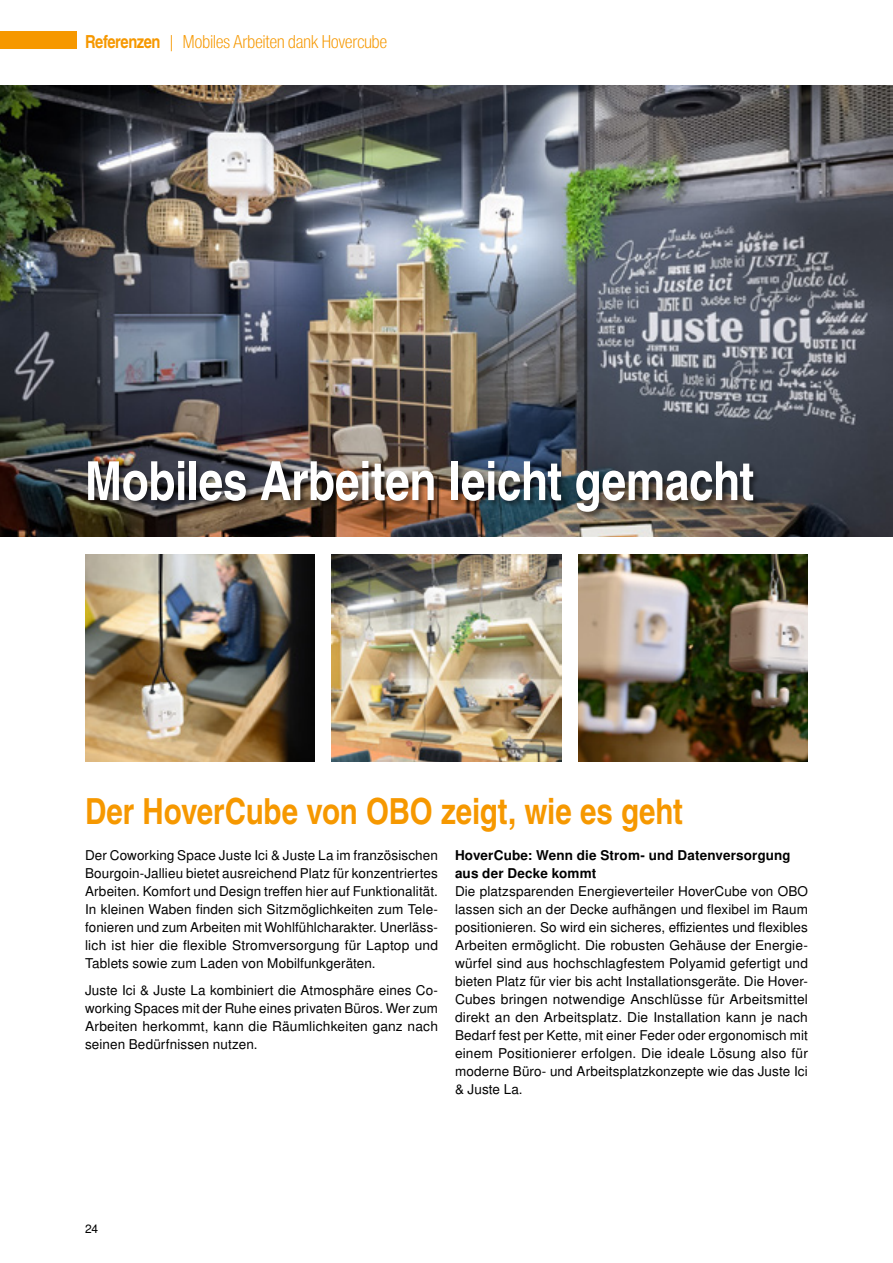
<style>
.page{position:relative;width:893px;height:1263px;background:#fff}
.page>*{position:absolute;margin:0;border:0;box-sizing:border-box;transform-origin:0 0}
.t1{font:700 54px "Nimbus San Con L";letter-spacing:-.01em;color:#fff}
.t2{font:700 36px "Nimbus San Con L";letter-spacing:-.005em;color:#f69800}
.t3{font:300 18px "Nimbus San Con L";letter-spacing:-.025em;color:#f69800}
.t4{font:13.5px/18px "Nimbus San L";letter-spacing:.01em;color:#000;text-align:justify}
.t5{font:700 13.5px/18px "Nimbus San L";letter-spacing:.01em;color:#000}
.t6{font:12px "Nimbus San L";color:#000}
.s1{font-weight:700}
</style>
<div class="page">
<img style="left:0;top:85px;width:893px;height:451px">
<img style="left:85px;top:554px;width:230px;height:207px">
<img style="left:332px;top:554px;width:229px;height:207px">
<img style="left:578px;top:554px;width:230px;height:207px">
<div style="left:0;top:32px;width:77px;height:17px;background:#f69800"></div>
<div style="left:86px;top:459px;width:675px;height:60px;background:#000;opacity:.5"></div>
<h3 class="t3" style="left:85px;top:29px;width:304px"><span class="s1">Referenzen</span> | Mobiles Arbeiten dank Hovercube</h3>
<h1 class="t1" style="left:85px;top:447px;width:671px">Mobiles Arbeiten leicht gemacht</h1>
<h2 class="t2" style="left:85px;top:789px;width:599px">Der HoverCube von OBO zeigt, wie es geht</h2>
<p class="t4" style="left:85px;top:847px;width:354px">Der Coworking Space Juste Ici &amp; Juste La im französischen Bourgoin-Jallieu bietet ausreichend Platz für konzentriertes Arbeiten. Komfort und Design treffen hier auf Funktionalität.<br>In kleinen Waben finden sich Sitzmöglichkeiten zum Tele&shy;fonieren und zum Arbeiten mit Wohlfühlcharakter. Unerläss&shy;lich ist hier die flexible Stromversorgung für Laptop und Tablets sowie zum Laden von Mobilfunkgeräten.</p>
<p class="t4" style="left:85px;top:982px;width:354px">Juste Ici &amp; Juste La kombiniert die Atmosphäre eines Co&shy;working Spaces mit der Ruhe eines privaten Büros. Wer zum Arbeiten herkommt, kann die Räumlichkeiten ganz nach seinen Bedürfnissen nutzen.</p>
<p class="t5" style="left:455px;top:847px;width:337px">HoverCube: Wenn die Strom- und Datenversorgung aus der Decke kommt</p>
<p class="t4" style="left:455px;top:883px;width:354px">Die platzsparenden Energieverteiler HoverCube von OBO lassen sich an der Decke aufhängen und flexibel im Raum positionieren. So wird ein sicheres, effizientes und flexibles Arbeiten ermöglicht. Die robusten Gehäuse der Energie&shy;würfel sind aus hochschlagfestem Polyamid gefertigt und bieten Platz für vier bis acht Installationsgeräte. Die Hover-Cubes bringen notwendige Anschlüsse für Arbeitsmittel direkt an den Arbeitsplatz. Die Installation kann je nach Bedarf fest per Kette, mit einer Feder oder ergonomisch mit einem Positionierer erfolgen. Die ideale Lösung also für moderne Büro- und Arbeitsplatzkonzepte wie das Juste Ici &amp; Juste La.</p>
<p class="t6" style="left:85px;top:1222px;width:15px">24</p>
</div>
